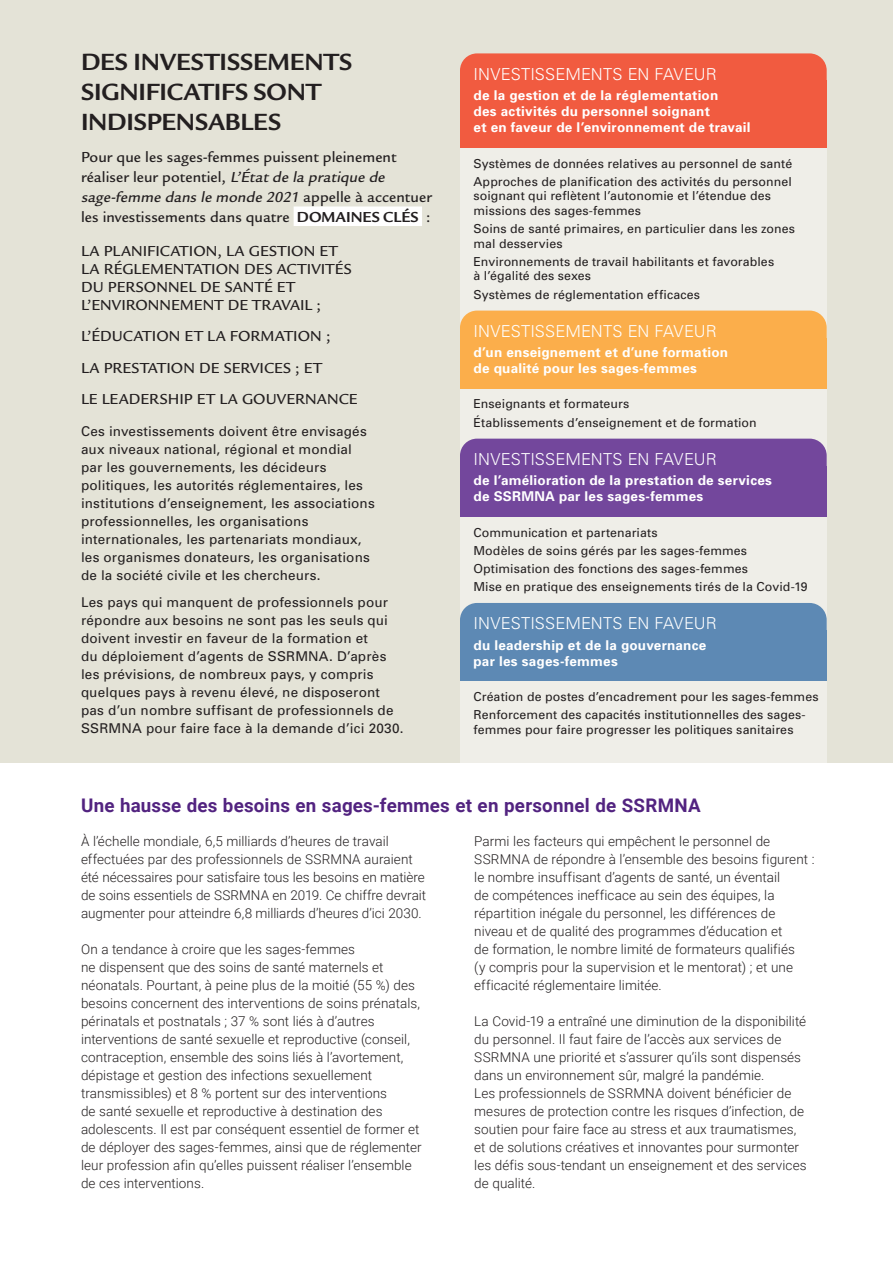
<style>
.page{position:relative;width:893px;height:1263px;background:#fff}
.page>*{position:absolute;margin:0;border:0;box-sizing:border-box;transform-origin:0 0}
.FF_heads{font:700 25.5px/30px "Legacy Sans ITC Std";letter-spacing:-.005em;color:#231f20}
.FF_heads-2{font:700 18.75px "Roboto";letter-spacing:.01em;color:#522380}
.Paragraph_Style_3{font:300 16.5px "Univers";letter-spacing:.005em;color:#fff}
.SOWMR_TEXT{font:500 15.75px/19.8px "Legacy Sans ITC Std";letter-spacing:.005em;color:#231f20}
.SOWMR_TEXT-2{font:300 13.5px/18px "Roboto";letter-spacing:.005em;color:#231f20}
.SOWMR_TEXT-3{font:13.5px/18px "Univers";letter-spacing:.015em;color:#231f20}
.Paragraph_Style_4{font:700 13.5px/16.2px "Univers";letter-spacing:.02em;color:#fff}
.Paragraph_Style_5{font:12.3px/14.7px "Univers";letter-spacing:.01em;color:#231f20}
.s1{font-style:italic}
.s2{font-weight:700}
</style>
<div class="page">
<div style="left:0;top:0;width:893px;height:762px;background:#e4e3d7"></div>
<div style="left:460px;top:135px;width:367px;height:627px;background:#efeee8"></div>
<div style="left:294px;top:206px;width:128px;height:20px;background:#fff"></div>
<div style="left:460px;top:53px;width:367px;height:27px;background:#f15b40"></div>
<div style="left:460px;top:80px;width:367px;height:68px;background:#f15b40"></div>
<div style="left:460px;top:311px;width:367px;height:27px;background:#fbae4b"></div>
<div style="left:460px;top:338px;width:367px;height:50px;background:#fbae4b"></div>
<div style="left:460px;top:439px;width:367px;height:27px;background:#73479c"></div>
<div style="left:460px;top:466px;width:367px;height:51px;background:#73479c"></div>
<div style="left:460px;top:603px;width:367px;height:27px;background:#5d89b4"></div>
<div style="left:460px;top:630px;width:367px;height:51px;background:#5d89b4"></div>
<p class="FF_heads" style="left:81px;top:47px;width:273px">DES INVESTISSEMENTS<br>SIGNIFICATIFS SONT<br>INDISPENSABLES</p>
<p class="SOWMR_TEXT" style="left:81px;top:147px;width:352px">Pour que les sages‑femmes puissent pleinement réaliser leur potentiel, <span class="s1">L’État de la pratique de sage‑femme dans le monde 2021</span> a p p e l l e à acce n t u e r les investissements dans quatre <span class="s2">DOMAINES CLÉS</span> :</p>
<p class="SOWMR_TEXT" style="left:81px;top:242px;width:272px;line-height:18px">LA PLANIFICATION, LA GESTION ET<br>LA RÉGLEMENTATION DES ACTIVITÉS<br>DU PERSONNEL DE SANTÉ ET<br>L’ENVIRONNEMENT DE TRAVAIL ;</p>
<p class="SOWMR_TEXT" style="left:81px;top:327px;width:251px">L’ÉDUCATION ET LA FORMATION ;</p>
<p class="SOWMR_TEXT" style="left:81px;top:358px;width:243px">LA PRESTATION DE SERVICES ; ET</p>
<p class="SOWMR_TEXT" style="left:81px;top:390px;width:278px">LE LEADERSHIP ET LA GOUVERNANCE</p>
<p class="SOWMR_TEXT-3" style="left:81px;top:422px;width:295px">Ces investissements doivent être envisagés aux niveaux national, régional et mondial par les gouvernements, les décideurs politiques, les autorités réglementaires, les institutions d’enseignement, les associations professionnelles, les organisations internationales, les partenariats mondiaux, les organismes donateurs, les organisations de la société civile et les chercheurs.</p>
<p class="SOWMR_TEXT-3" style="left:81px;top:593px;width:324px">Les pays qui manquent de professionnels pour répondre aux besoins ne sont pas les seuls qui doivent investir en faveur de la formation et<br>du déploiement d’agents de SSRMNA. D’après les prévisions, de nombreux pays, y compris quelques pays à revenu élevé, ne disposeront pas d’un nombre suffisant de professionnels de SSRMNA pour faire face à la demande d’ici 2030.</p>
<p class="Paragraph_Style_3" style="left:473px;top:64px;width:245px">INVESTISSEMENTS EN FAVEUR</p>
<p class="Paragraph_Style_4" style="left:473px;top:87px;width:279px">de la gestion et de la réglementation<br>des activités du personnel soignant<br>et en faveur de l’environnement de travail</p>
<p class="Paragraph_Style_5" style="left:473px;top:156px;width:320px">Systèmes de données relatives au personnel de santé</p>
<p class="Paragraph_Style_5" style="left:473px;top:174px;width:320px">Approches de planification des activités du personnel soignant qui reflètent l’autonomie et l’étendue des missions des sages‑femmes</p>
<p class="Paragraph_Style_5" style="left:473px;top:221px;width:323px">Soins de santé primaires, en particulier dans les zones mal desservies</p>
<p class="Paragraph_Style_5" style="left:473px;top:254px;width:302px">Environnements de travail habilitants et favorables à l’égalité des sexes</p>
<p class="Paragraph_Style_5" style="left:473px;top:287px;width:228px">Systèmes de réglementation efficaces</p>
<p class="Paragraph_Style_3" style="left:473px;top:321px;width:245px">INVESTISSEMENTS EN FAVEUR</p>
<p class="Paragraph_Style_4" style="left:473px;top:344px;width:256px">d’un enseignement et d’une formation de qualité pour les sages‑femmes</p>
<p class="Paragraph_Style_5" style="left:473px;top:397px;width:157px">Enseignants et formateurs</p>
<p class="Paragraph_Style_5" style="left:473px;top:415px;width:285px">Établissements d’enseignement et de formation</p>
<p class="Paragraph_Style_3" style="left:473px;top:449px;width:245px">INVESTISSEMENTS EN FAVEUR</p>
<p class="Paragraph_Style_4" style="left:473px;top:472px;width:300px">de l’amélioration de la prestation de services de SSRMNA par les sages‑femmes</p>
<p class="Paragraph_Style_5" style="left:473px;top:525px;width:186px">Communication et partenariats</p>
<p class="Paragraph_Style_5" style="left:473px;top:543px;width:275px">Modèles de soins gérés par les sages‑femmes</p>
<p class="Paragraph_Style_5" style="left:473px;top:561px;width:276px">Optimisation des fonctions des sages‑femmes</p>
<p class="Paragraph_Style_5" style="left:473px;top:579px;width:336px">Mise en pratique des enseignements tirés de la Covid-19</p>
<p class="Paragraph_Style_3" style="left:473px;top:613px;width:245px">INVESTISSEMENTS EN FAVEUR</p>
<p class="Paragraph_Style_4" style="left:473px;top:636px;width:234px">du leadership et de la gouvernance par les sages‑femmes</p>
<p class="Paragraph_Style_5" style="left:473px;top:689px;width:347px">Création de postes d’encadrement pour les sages‑femmes</p>
<p class="Paragraph_Style_5" style="left:473px;top:707px;width:333px">Renforcement des capacités institutionnelles des sages&shy;femmes pour faire progresser les politiques sanitaires</p>
<p class="FF_heads-2" style="left:81px;top:792px;width:621px">Une hausse des besoins en sages‑femmes et en personnel de SSRMNA</p>
<p class="SOWMR_TEXT-2" style="left:81px;top:832px;width:347px">À l’échelle mondiale, 6,5 milliards d’heures de travail effectuées par des professionnels de SSRMNA auraient été nécessaires pour satisfaire tous les besoins en matière de soins essentiels de SSRMNA en 2019. Ce chiffre devrait augmenter pour atteindre 6,8 milliards d’heures d’ici 2030.</p>
<p class="SOWMR_TEXT-2" style="left:81px;top:940px;width:342px">On a tendance à croire que les sages‑femmes<br>ne dispensent que des soins de santé maternels et néonatals. Pourtant, à peine plus de la moitié (55 %) des besoins concernent des interventions de soins prénatals, périnatals et postnatals ; 37 % sont liés à d’autres interventions de santé sexuelle et reproductive (conseil, contraception, ensemble des soins liés à l’avortement, dépistage et gestion des infections sexuellement transmissibles) et 8 % portent sur des interventions<br>de santé sexuelle et reproductive à destination des adolescents. Il est par conséquent essentiel de former et de déployer des sages‑femmes, ainsi que de réglementer leur profession afin qu’elles puissent réaliser l’ensemble de ces interventions.</p>
<p class="SOWMR_TEXT-2" style="left:474px;top:832px;width:342px">Parmi les facteurs qui empêchent le personnel de SSRMNA de répondre à l’ensemble des besoins figurent : le nombre insuffisant d’agents de santé, un éventail<br>de compétences inefficace au sein des équipes, la répartition inégale du personnel, les différences de niveau et de qualité des programmes d’éducation et<br>de formation, le nombre limité de formateurs qualifiés<br>(y compris pour la supervision et le mentorat) ; et une efficacité réglementaire limitée.</p>
<p class="SOWMR_TEXT-2" style="left:474px;top:1012px;width:334px">La Covid-19 a entraîné une diminution de la disponibilité du personnel. Il faut faire de l’accès aux services de SSRMNA une priorité et s’assurer qu’ils sont dispensés dans un environnement sûr, malgré la pandémie.<br>Les professionnels de SSRMNA doivent bénéficier de mesures de protection contre les risques d’infection, de soutien pour faire face au stress et aux traumatismes, et de solutions créatives et innovantes pour surmonter les défis sous-tendant un enseignement et des services de qualité.</p>
</div>
